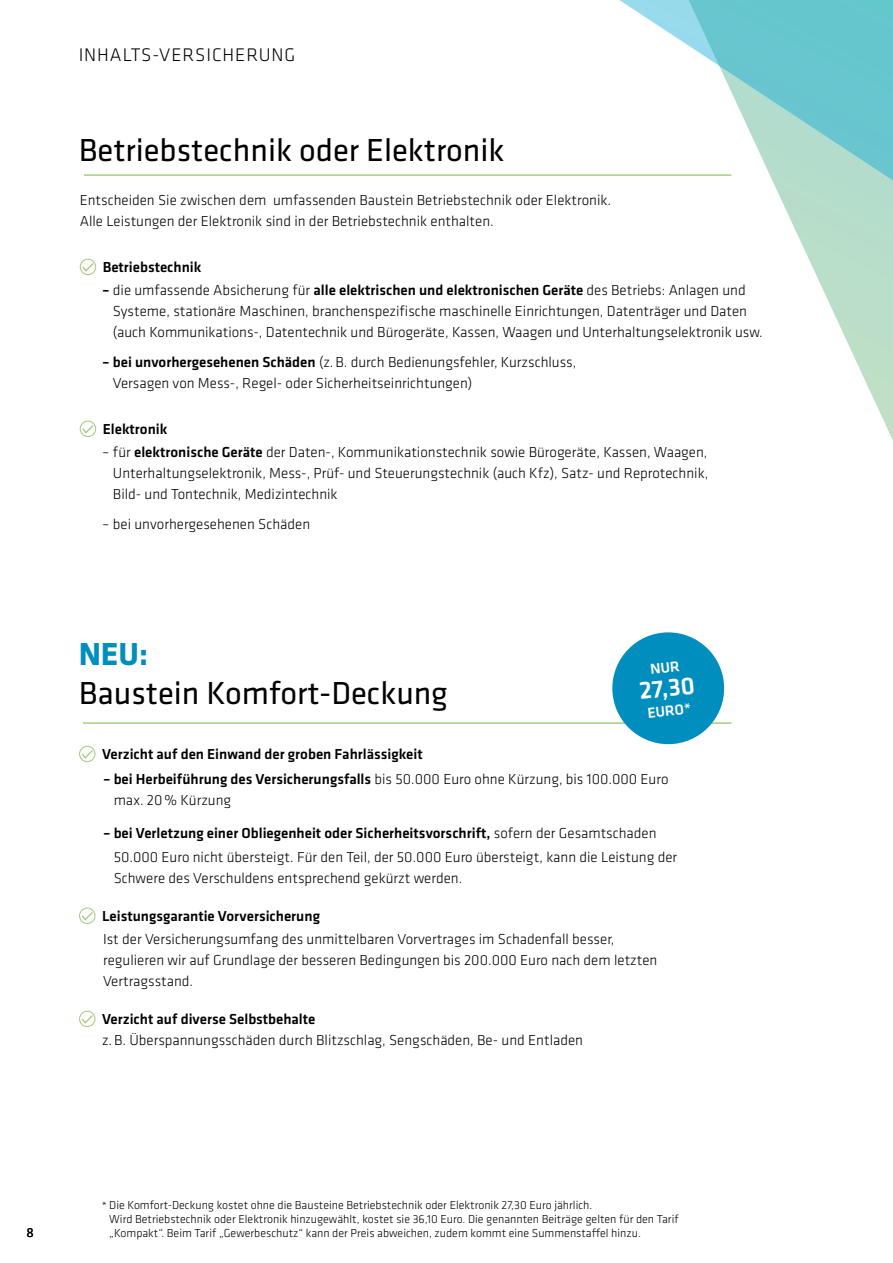
<style>
.page{position:relative;width:893px;height:1263px;background:#fff}
.page>*{position:absolute;margin:0;border:0;box-sizing:border-box;transform-origin:0 0}
.t1{font:33px "Klavika";color:#000}
.t2{font:700 33px "Klavika";color:#008ebf}
.t3{font:500 25.5px "Klavika";color:#fff}
.t4{font:300 18.9px "Klavika";letter-spacing:.05em;color:#000}
.t5{font:300 15px/21px "Klavika";color:#000}
.t6{font:500 15px "Klavika";color:#000}
.t7{font:500 15px "Klavika";color:#fff}
.t8{font:13.5px "Klavika";color:#000}
.t9{font:300 12px/14.4px "Klavika";color:#000}
.s1{font-weight:500}
.s2{font-size:10.5px}
</style>
<div class="page">
<div style="left:80px;top:259px;width:16px;height:16px;border:1px solid #a5cc82;border-radius:50%"></div>
<svg style="left:81px;top:262px;width:14px;height:11px"></svg>
<div style="left:80px;top:421px;width:16px;height:16px;border:1px solid #a5cc82;border-radius:50%"></div>
<svg style="left:81px;top:424px;width:14px;height:11px"></svg>
<svg style="left:570px;top:0;width:323px;height:440px"></svg>
<div style="left:79px;top:746px;width:16px;height:16px;border:1px solid #a5cc82;border-radius:50%"></div>
<svg style="left:80px;top:749px;width:14px;height:11px"></svg>
<div style="left:79px;top:907px;width:16px;height:17px;border:1px solid #a5cc82;border-radius:50%"></div>
<svg style="left:80px;top:910px;width:14px;height:12px"></svg>
<div style="left:79px;top:1011px;width:16px;height:16px;border:1px solid #a5cc82;border-radius:50%"></div>
<svg style="left:80px;top:1014px;width:14px;height:11px"></svg>
<svg style="left:609px;top:632px;width:118px;height:113px"></svg>
<p class="t4" style="left:79px;top:43px;width:218px">INHALTS-VERSICHERUNG</p>
<h1 class="t1" style="left:79px;top:128px;width:427px">Betriebstechnik oder Elektronik</h1>
<p class="t5" style="left:80px;top:189px;width:533px">Entscheiden Sie zwischen dem umfassenden Baustein Betriebstechnik oder Elektronik.<br>Alle Leistungen der Elektronik sind in der Betriebstechnik enthalten.</p>
<p class="t6" style="left:103px;top:257px;width:100px">Betriebstechnik</p>
<p class="t5" style="left:113px;top:280px;width:651px;text-indent:-11px"><span class="s1">–</span> die umfassende Absicherung für <span class="s1">alle elektrischen und elektronischen Geräte</span> des Betriebs: Anlagen und<br>Systeme, stationäre Maschinen, branchenspezifische maschinelle Einrichtungen, Datenträger und Daten (auch Kommunikations-, Datentechnik und Bürogeräte, Kassen, Waagen und Unterhaltungselektronik usw.</p>
<p class="t5" style="left:113px;top:351px;width:465px;text-indent:-11px"><span class="s1">– bei unvorhergesehenen Schäden</span> (z.B. durch Bedienungsfehler, Kurzschluss,<br>Versagen von Mess-, Regel- oder Sicherheitseinrichtungen)</p>
<p class="t6" style="left:103px;top:419px;width:66px">Elektronik</p>
<p class="t5" style="left:113px;top:441px;width:597px;text-align:justify;text-indent:-11px">– für <span class="s1">elektronische Geräte</span> der Daten-, Kommunikationstechnik sowie Bürogeräte, Kassen, Waagen, Unterhaltungselektronik, Mess-, Prüf- und Steuerungstechnik (auch Kfz), Satz- und Reprotechnik, Bild- und Tontechnik, Medizintechnik</p>
<p class="t5" style="left:102px;top:513px;width:209px">– bei unvorhergesehenen Schäden</p>
<h1 class="t2" style="left:79px;top:631px;width:71px">NEU:</h1>
<h1 class="t1" style="left:79px;top:672px;width:371px">Baustein Komfort-Deckung</h1>
<h2 class="t3" style="left:637px;top:674px;width:57px;rotate:-6deg">27,30</h2>
<p class="t7" style="left:646px;top:703px;width:45px;rotate:-6deg">EURO*</p>
<p class="t6" style="left:102px;top:744px;width:322px">Verzicht auf den Einwand der groben Fahrlässigkeit</p>
<p class="t5" style="left:114px;top:769px;width:556px;text-indent:-11px"><span class="s1">– bei Herbeiführung des Versicherungsfalls</span> bis 50.000 Euro ohne Kürzung, bis 100.000 Euro max. 20% Kürzung</p>
<p class="t5" style="left:114px;top:821px;width:565px;line-height:24px;text-indent:-11px"><span class="s1">– bei Verletzung einer Obliegenheit oder Sicherheitsvorschrift,</span> sofern der Gesamtschaden<br>50.000 Euro nicht übersteigt. Für den Teil, der 50.000 Euro übersteigt, kann die Leistung der</p>
<p class="t5" style="left:114px;top:867px;width:350px">Schwere des Verschuldens entsprechend gekürzt werden.</p>
<p class="t6" style="left:102px;top:906px;width:219px">Leistungsgarantie Vorversicherung</p>
<p class="t5" style="left:103px;top:928px;width:556px">Ist der Versicherungsumfang des unmittelbaren Vorvertrages im Schadenfall besser, regulieren wir auf Grundlage der besseren Bedingungen bis 200.000 Euro nach dem letzten<br>Vertragsstand.</p>
<p class="t6" style="left:102px;top:1009px;width:215px">Verzicht auf diverse Selbstbehalte</p>
<p class="t5" style="left:102px;top:1029px;width:482px">z.B. Überspannungsschäden durch Blitzschlag, Sengschäden, Be- und Entladen</p>
<p class="t8" style="left:27px;top:1224px;width:9px">8</p>
<p class="t9" style="left:109px;top:1197px;width:571px;text-indent:-7px"><span class="s2">*</span> Die Komfort-Deckung kostet ohne die Bausteine Betriebstechnik oder Elektronik 27,30 Euro jährlich.<br>Wird Betriebstechnik oder Elektronik hinzugewählt, kostet sie 36,10 Euro. Die genannten Beiträge gelten für den Tarif „Kompakt“. Beim Tarif „Gewerbeschutz“ kann der Preis abweichen, zudem kommt eine Summenstaffel hinzu.</p>
</div>
